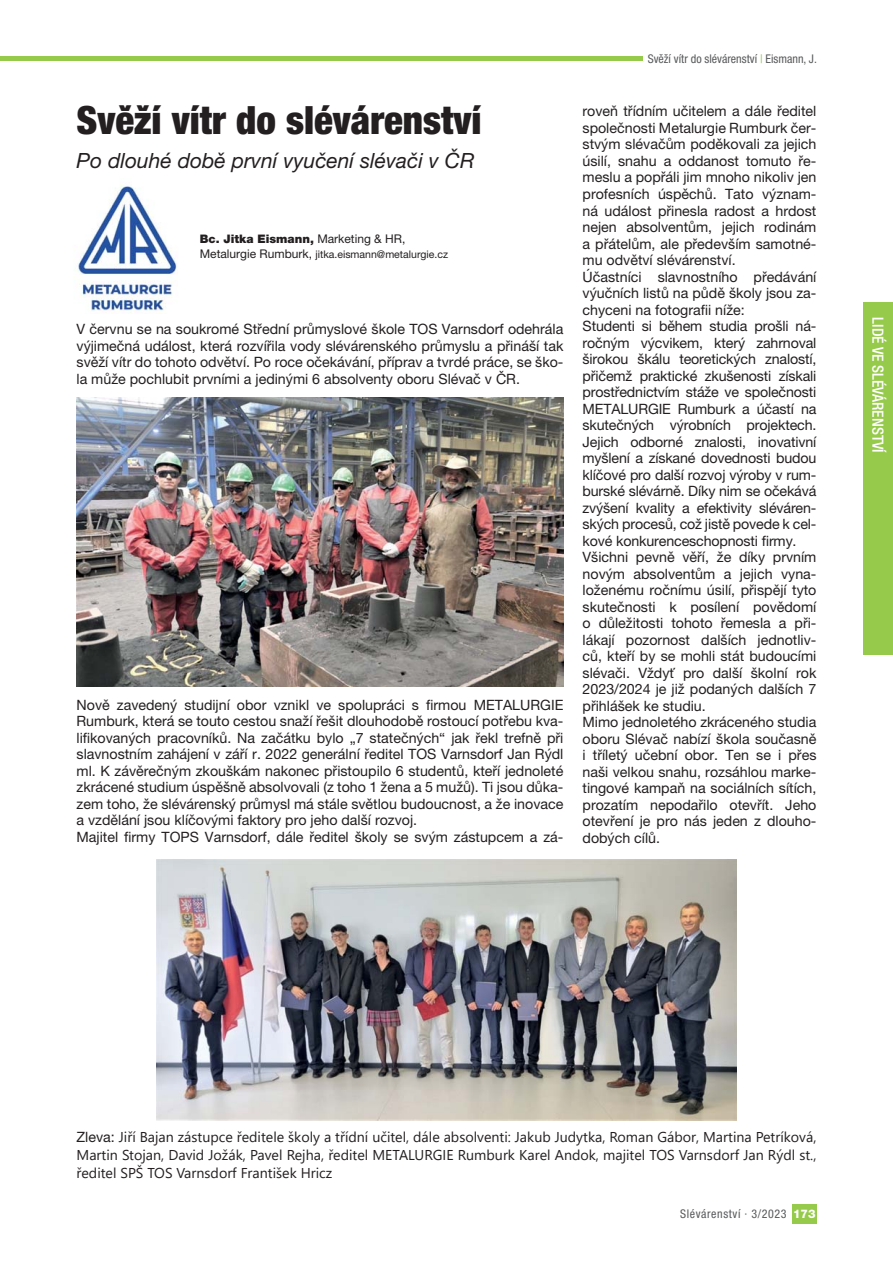
<style>
.page{position:relative;width:893px;height:1263px;background:#fff}
.page>*{position:absolute;margin:0;border:0;box-sizing:border-box;transform-origin:0 0}
.t1{font:900 condensed 39px "Helvetica Neue LT Pro";color:#231f20}
.t2{font:italic 21px "Helvetica Neue LT Pro";color:#231f20}
.t3{font:500 condensed 15.3px "Helvetica Neue LT Pro";color:#fff}
.t4{font:14.25px/16.5px "Helvetica Neue LT Pro";color:#231f20}
.t5{font:14.25px/18px "Segoe UI";color:#231f20;text-align:justify}
.t6{font:condensed 12px "Helvetica Neue LT Pro";color:#58595b}
.t7{font:condensed 12px "Helvetica Neue LT Pro";letter-spacing:.05em;color:#58595b}
.t8{font:900 11.7px "Helvetica Neue LT Pro";color:#231f20}
.t9{font:10.5px "Helvetica Neue LT Pro";color:#231f20}
.s1{font-weight:400;font-size:12px}
.s2{font-size:12px}
.s3{color:#96ca4b}
.s4{font-family:"Helvetica Neue LT Pro"}
.s5{font-weight:800;font-stretch:normal;font-size:11.85px;color:#fff}
</style>
<div class="page">
<div style="left:792px;top:1204px;width:24px;height:20px;background:#96ca4b"></div>
<div style="left:863px;top:302px;width:30px;height:353px;background:#96ca4b"></div>
<div style="left:0;top:56px;width:642px;height:5px;background:#96ca4b"></div>
<img style="left:77px;top:398px;width:486px;height:289px">
<img style="left:157px;top:860px;width:579px;height:261px">
<img style="left:74px;top:184px;width:103px;height:129px">
<h1 class="t1" style="left:77px;top:106px;width:407px">Svěží vítr do slévárenství</h1>
<h2 class="t2" style="left:77px;top:153px;width:399px">Po dlouhé době první vyučení slévači v ČR</h2>
<p class="t8" style="left:200px;top:234px;width:207px">Bc. Jitka Eismann, <span class="s1">Marketing &amp; HR,</span></p>
<p class="t9" style="left:200px;top:250px;width:250px"><span class="s2">Metalurgie Rumburk,</span> jitka.eismann@metalurgie.cz</p>
<p class="t4" style="left:77px;top:323px;width:488px;text-align:justify">V červnu se na soukromé Střední průmyslové škole TOS Varnsdorf odehrála výjimečná událost, která rozvířila vody slévárenského průmyslu a přináší tak svěží vítr do tohoto odvětví. Po roce očekávání, příprav a tvrdé práce, se ško&shy;la může pochlubit prvními a jedinými 6 absolventy oboru Slévač v ČR.</p>
<p class="t4" style="left:77px;top:698px;width:488px">Nově zavedený studijní obor vznikl ve spolupráci s firmou METALURGIE Rumburk, která se touto cestou snaží řešit dlouhodobě rostoucí potřebu kva&shy;lifikovaných pracovníků. Na začátku bylo „7 statečných“ jak řekl trefně při slavnostním zahájení v září r. 2022 generální ředitel TOS Varnsdorf Jan Rýdl ml. K závěrečným zkouškám nakonec přistoupilo 6 studentů, kteří jednoleté zkrácené studium úspěšně absolvovali (z toho 1 žena a 5 mužů). Ti jsou důka&shy;zem toho, že slévárenský průmysl má stále světlou budoucnost, a že inovace a vzdělání jsou klíčovými faktory pro jeho další rozvoj.<br>Majitel firmy TOPS Varnsdorf, dále ředitel školy se svým zástupcem a zá-</p>
<p class="t6" style="left:648px;top:54px;width:171px">Svěží vítr do slévárenství <span class="s3">|</span> Eismann, J.</p>
<p class="t4" style="left:583px;top:105px;width:235px">roveň třídním učitelem a dále ředitel společnosti Metalurgie Rumburk čer&shy;stvým slévačům poděkovali za jejich úsilí, snahu a oddanost tomuto ře&shy;meslu a popřáli jim mnoho nikoliv jen profesních úspěchů. Tato význam&shy;ná událost přinesla radost a hrdost nejen absolventům, jejich rodinám a přátelům, ale především samotné&shy;mu odvětví slévárenství.<br>Účastníci slavnostního předávání výučních listů na půdě školy jsou za&shy;chyceni na fotografii níže:<br>Studenti si během studia prošli ná&shy;ročným výcvikem, který zahrnoval širokou škálu teoretických znalostí, přičemž praktické zkušenosti získali prostřednictvím stáže ve společnosti METALURGIE Rumburk a účastí na skutečných výrobních projektech.<br>Jejich odborné znalosti, inovativní myšlení a získané dovednosti budou klíčové pro další rozvoj výroby v rum&shy;burské slévárně. Díky nim se očekává zvýšení kvality a efektivity sléváren&shy;ských procesů, což jistě povede k cel&shy;kové konkurenceschopnosti firmy.<br>Všichni pevně věří, že díky prvním novým absolventům a jejich vyna&shy;loženému ročnímu úsilí, přispějí tyto skutečnosti k posílení povědomí o důležitosti tohoto řemesla a při&shy;lákají pozornost dalších jednotliv&shy;ců, kteří by se mohli stát budoucími slévači. Vždyť pro další školní rok 2023/2024 je již podaných dalších 7 přihlášek ke studiu.<br>Mimo jednoletého zkráceného studia oboru Slévač nabízí škola současně i tříletý učební obor. Ten se i přes naši velkou snahu, rozsáhlou marke&shy;tingové kampaň na sociálních sítích, prozatím nepodařilo otevřít. Jeho otevření je pro nás jeden z dlouho&shy;dobých cílů.</p>
<p class="t3" style="left:883px;top:317px;width:137px;rotate:90deg">LIDÉ VE SLÉVÁRENSTVÍ</p>
<p class="t5" style="left:77px;top:1127px;width:741px"><span class="s4">Zleva:</span> Jiří Bajan zástupce ředitele školy a třídní učitel, dále absolventi: Jakub Judytka, Roman Gábor, Martina Petríková, Martin Stojan, David Jožák, Pavel Rejha, ředitel METALURGIE Rumburk Karel Andok, majitel TOS Varnsdorf Jan Rýdl st., ředitel SPŠ TOS Varnsdorf František Hricz</p>
<p class="t7" style="left:680px;top:1210px;width:137px">Slévárenství ∙ 3/2023 <span class="s5">173</span></p>
</div>
